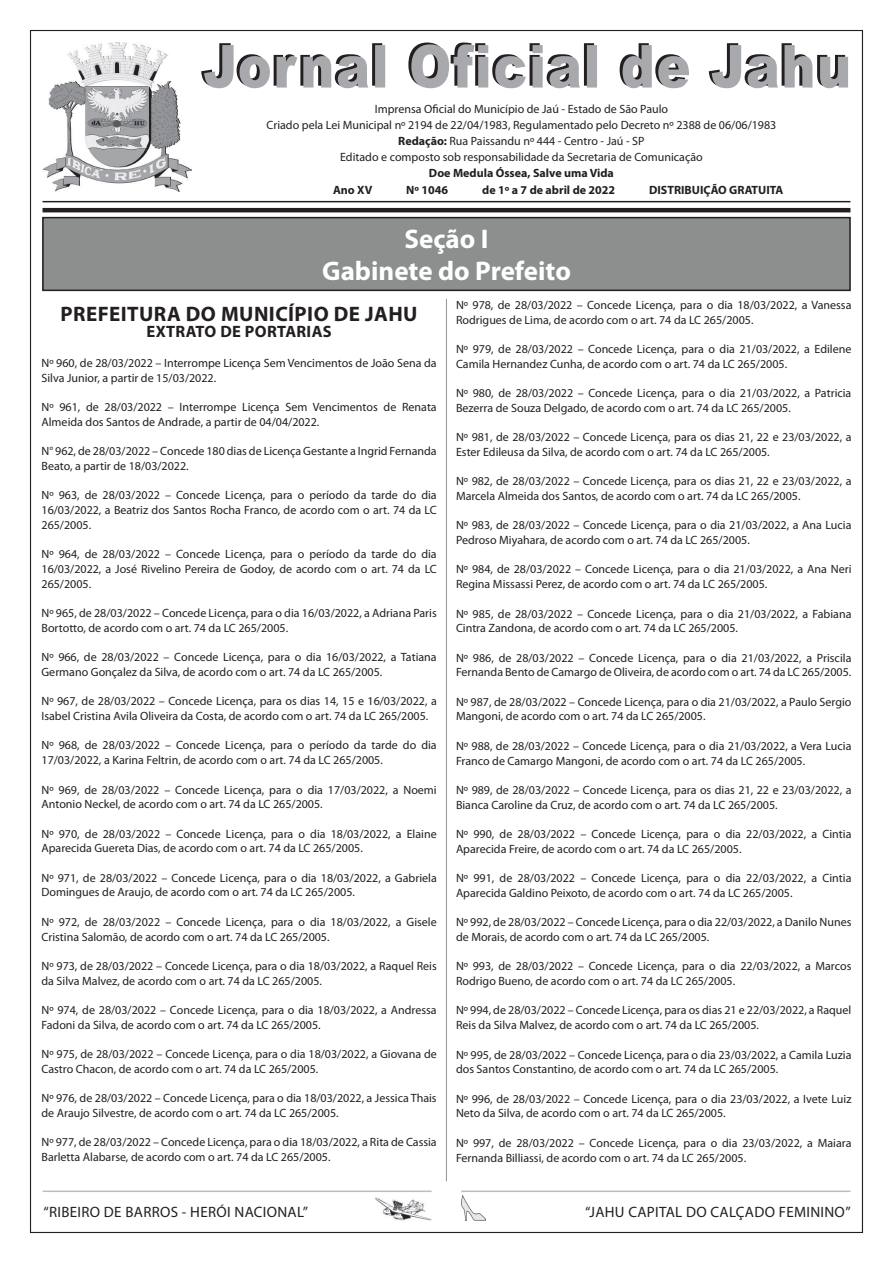
<style>
.page{position:relative;width:893px;height:1263px;background:#fff}
.page>*{position:absolute;margin:0;border:0;box-sizing:border-box;transform-origin:0 0}
.t1{font:700 27px/32.4px "Myriad Pro";color:#fff;text-align:center}
.t2{font:700 21px "Myriad Pro";letter-spacing:.02em;color:#231f20}
.t3{font:700 16.5px "Myriad Pro";letter-spacing:.02em;color:#231f20}
.t4{font:15px "Myriad Pro";letter-spacing:.02em;color:#231f20}
.t5{font:12px/14.7px "Myriad Pro";color:#231f20}
.t6{font:700 12px "Myriad Pro";color:#231f20}
.s1{font-weight:700}
</style>
<div class="page">
<hr style="left:461px;top:1190px;width:389px;height:2px;background:#bcbdc0">
<hr style="left:43px;top:1190px;width:389px;height:2px;background:#bcbdc0">
<img style="left:43px;top:44px;width:149px;height:148px">
<svg style="left:97px;top:43px;width:751px;height:45px"></svg>
<hr style="left:43px;top:201px;width:807px;height:1px;background:#231f20">
<hr style="left:43px;top:208px;width:807px;height:4px;background:#231f20">
<div style="left:43px;top:218px;width:807px;height:72px;background:#8d8f8f"></div>
<div style="left:42px;top:217px;width:809px;height:74px;border:2px solid #231f20"></div>
<hr style="left:446px;top:299px;width:1px;height:882px;background:#939598">
<p class="t5" style="left:266px;top:100px;width:511px;line-height:16px;text-align:center">Imprensa Oficial do Município de Jaú - Estado de São Paulo<br>Criado pela Lei Municipal nº 2194 de 22/04/1983, Regulamentado pelo Decreto nº 2388 de 06/06/1983<br><span class="s1">Redação:</span> Rua Paissandu nº 444 - Centro - Jaú - SP<br>Editado e composto sob responsabilidade da Secretaria de Comunicação</p>
<p class="t6" style="left:429px;top:165px;width:186px">Doe Medula Óssea, Salve uma Vida</p>
<p class="t6" style="left:333px;top:182px;width:41px">Ano XV</p>
<p class="t6" style="left:406px;top:182px;width:43px">Nº 1046</p>
<p class="t6" style="left:482px;top:182px;width:135px">de 1º a 7 de abril de 2022</p>
<p class="t6" style="left:649px;top:182px;width:136px">DISTRIBUIÇÃO GRATUITA</p>
<h1 class="t1" style="left:322px;top:221px;width:250px">Seção I<br>Gabinete do Prefeito</h1>
<h2 class="t2" style="left:61px;top:300px;width:358px">PREFEITURA DO MUNICÍPIO DE JAHU</h2>
<h3 class="t3" style="left:147px;top:321px;width:187px">EXTRATO DE PORTARIAS</h3>
<p class="t5" style="left:42px;top:356px;width:397px">Nº 960, de 28/03/2022 – Interrompe Licença Sem Vencimentos de João Sena da<br>Silva Junior, a partir de 15/03/2022.</p>
<p class="t5" style="left:42px;top:400px;width:397px">Nº 961, de 28/03/2022 – Interrompe Licença Sem Vencimentos de Renata<br>Almeida dos Santos de Andrade, a partir de 04/04/2022.</p>
<p class="t5" style="left:42px;top:444px;width:397px">N° 962, de 28/03/2022 – Concede 180 dias de Licença Gestante a Ingrid Fernanda<br>Beato, a partir de 18/03/2022.</p>
<p class="t5" style="left:42px;top:488px;width:397px;text-align:justify">Nº 963, de 28/03/2022 – Concede Licença, para o período da tarde do dia 16/03/2022, a Beatriz dos Santos Rocha Franco, de acordo com o art. 74 da LC 265/2005.</p>
<p class="t5" style="left:42px;top:547px;width:397px;text-align:justify">Nº 964, de 28/03/2022 – Concede Licença, para o período da tarde do dia 16/03/2022, a José Rivelino Pereira de Godoy, de acordo com o art. 74 da LC 265/2005.</p>
<p class="t5" style="left:42px;top:605px;width:397px">Nº 965, de 28/03/2022 – Concede Licença, para o dia 16/03/2022, a Adriana Paris<br>Bortotto, de acordo com o art. 74 da LC 265/2005.</p>
<p class="t5" style="left:42px;top:650px;width:397px">Nº 966, de 28/03/2022 – Concede Licença, para o dia 16/03/2022, a Tatiana<br>Germano Gonçalez da Silva, de acordo com o art. 74 da LC 265/2005.</p>
<p class="t5" style="left:42px;top:694px;width:397px">Nº 967, de 28/03/2022 – Concede Licença, para os dias 14, 15 e 16/03/2022, a<br>Isabel Cristina Avila Oliveira da Costa, de acordo com o art. 74 da LC 265/2005.</p>
<p class="t5" style="left:42px;top:738px;width:397px">Nº 968, de 28/03/2022 – Concede Licença, para o período da tarde do dia<br>17/03/2022, a Karina Feltrin, de acordo com o art. 74 da LC 265/2005.</p>
<p class="t5" style="left:42px;top:782px;width:397px">Nº 969, de 28/03/2022 – Concede Licença, para o dia 17/03/2022, a Noemi<br>Antonio Neckel, de acordo com o art. 74 da LC 265/2005.</p>
<p class="t5" style="left:42px;top:826px;width:397px">Nº 970, de 28/03/2022 – Concede Licença, para o dia 18/03/2022, a Elaine<br>Aparecida Guereta Dias, de acordo com o art. 74 da LC 265/2005.</p>
<p class="t5" style="left:42px;top:870px;width:397px">Nº 971, de 28/03/2022 – Concede Licença, para o dia 18/03/2022, a Gabriela<br>Domingues de Araujo, de acordo com o art. 74 da LC 265/2005.</p>
<p class="t5" style="left:42px;top:914px;width:397px">Nº 972, de 28/03/2022 – Concede Licença, para o dia 18/03/2022, a Gisele<br>Cristina Salomão, de acordo com o art. 74 da LC 265/2005.</p>
<p class="t5" style="left:42px;top:958px;width:397px">Nº 973, de 28/03/2022 – Concede Licença, para o dia 18/03/2022, a Raquel Reis da Silva Malvez, de acordo com o art. 74 da LC 265/2005.</p>
<p class="t5" style="left:42px;top:1002px;width:397px">Nº 974, de 28/03/2022 – Concede Licença, para o dia 18/03/2022, a Andressa<br>Fadoni da Silva, de acordo com o art. 74 da LC 265/2005.</p>
<p class="t5" style="left:42px;top:1046px;width:397px">Nº 975, de 28/03/2022 – Concede Licença, para o dia 18/03/2022, a Giovana de<br>Castro Chacon, de acordo com o art. 74 da LC 265/2005.</p>
<p class="t5" style="left:42px;top:1091px;width:397px">Nº 976, de 28/03/2022 – Concede Licença, para o dia 18/03/2022, a Jessica Thais de Araujo Silvestre, de acordo com o art. 74 da LC 265/2005.</p>
<p class="t5" style="left:42px;top:1135px;width:397px">Nº 977, de 28/03/2022 – Concede Licença, para o dia 18/03/2022, a Rita de Cassia<br>Barletta Alabarse, de acordo com o art. 74 da LC 265/2005.</p>
<p class="t5" style="left:456px;top:297px;width:397px">Nº 978, de 28/03/2022 – Concede Licença, para o dia 18/03/2022, a Vanessa<br>Rodrigues de Lima, de acordo com o art. 74 da LC 265/2005.</p>
<p class="t5" style="left:456px;top:341px;width:397px">Nº 979, de 28/03/2022 – Concede Licença, para o dia 21/03/2022, a Edilene<br>Camila Hernandez Cunha, de acordo com o art. 74 da LC 265/2005.</p>
<p class="t5" style="left:456px;top:385px;width:397px">Nº 980, de 28/03/2022 – Concede Licença, para o dia 21/03/2022, a Patricia<br>Bezerra de Souza Delgado, de acordo com o art. 74 da LC 265/2005.</p>
<p class="t5" style="left:456px;top:430px;width:397px">Nº 981, de 28/03/2022 – Concede Licença, para os dias 21, 22 e 23/03/2022, a<br>Ester Edileusa da Silva, de acordo com o art. 74 da LC 265/2005.</p>
<p class="t5" style="left:456px;top:474px;width:397px">Nº 982, de 28/03/2022 – Concede Licença, para os dias 21, 22 e 23/03/2022, a<br>Marcela Almeida dos Santos, de acordo com o art. 74 da LC 265/2005.</p>
<p class="t5" style="left:456px;top:518px;width:397px">Nº 983, de 28/03/2022 – Concede Licença, para o dia 21/03/2022, a Ana Lucia<br>Pedroso Miyahara, de acordo com o art. 74 da LC 265/2005.</p>
<p class="t5" style="left:456px;top:562px;width:397px">Nº 984, de 28/03/2022 – Concede Licença, para o dia 21/03/2022, a Ana Neri<br>Regina Missassi Perez, de acordo com o art. 74 da LC 265/2005.</p>
<p class="t5" style="left:456px;top:606px;width:397px">Nº 985, de 28/03/2022 – Concede Licença, para o dia 21/03/2022, a Fabiana<br>Cintra Zandona, de acordo com o art. 74 da LC 265/2005.</p>
<p class="t5" style="left:456px;top:650px;width:397px">Nº 986, de 28/03/2022 – Concede Licença, para o dia 21/03/2022, a Priscila<br>Fernanda Bento de Camargo de Oliveira, de acordo com o art. 74 da LC 265/2005.</p>
<p class="t5" style="left:456px;top:694px;width:397px">Nº 987, de 28/03/2022 – Concede Licença, para o dia 21/03/2022, a Paulo Sergio<br>Mangoni, de acordo com o art. 74 da LC 265/2005.</p>
<p class="t5" style="left:456px;top:738px;width:397px">Nº 988, de 28/03/2022 – Concede Licença, para o dia 21/03/2022, a Vera Lucia<br>Franco de Camargo Mangoni, de acordo com o art. 74 da LC 265/2005.</p>
<p class="t5" style="left:456px;top:782px;width:397px">Nº 989, de 28/03/2022 – Concede Licença, para os dias 21, 22 e 23/03/2022, a<br>Bianca Caroline da Cruz, de acordo com o art. 74 da LC 265/2005.</p>
<p class="t5" style="left:456px;top:826px;width:397px">Nº 990, de 28/03/2022 – Concede Licença, para o dia 22/03/2022, a Cintia<br>Aparecida Freire, de acordo com o art. 74 da LC 265/2005.</p>
<p class="t5" style="left:456px;top:871px;width:397px">Nº 991, de 28/03/2022 – Concede Licença, para o dia 22/03/2022, a Cintia<br>Aparecida Galdino Peixoto, de acordo com o art. 74 da LC 265/2005.</p>
<p class="t5" style="left:456px;top:915px;width:397px">Nº 992, de 28/03/2022 – Concede Licença, para o dia 22/03/2022, a Danilo Nunes de Morais, de acordo com o art. 74 da LC 265/2005.</p>
<p class="t5" style="left:456px;top:959px;width:397px">Nº 993, de 28/03/2022 – Concede Licença, para o dia 22/03/2022, a Marcos<br>Rodrigo Bueno, de acordo com o art. 74 da LC 265/2005.</p>
<p class="t5" style="left:456px;top:1003px;width:397px">Nº 994, de 28/03/2022 – Concede Licença, para os dias 21 e 22/03/2022, a Raquel<br>Reis da Silva Malvez, de acordo com o art. 74 da LC 265/2005.</p>
<p class="t5" style="left:456px;top:1047px;width:397px">Nº 995, de 28/03/2022 – Concede Licença, para o dia 23/03/2022, a Camila Luzia dos Santos Constantino, de acordo com o art. 74 da LC 265/2005.</p>
<p class="t5" style="left:456px;top:1091px;width:397px">Nº 996, de 28/03/2022 – Concede Licença, para o dia 23/03/2022, a Ivete Luiz<br>Neto da Silva, de acordo com o art. 74 da LC 265/2005.</p>
<p class="t5" style="left:456px;top:1135px;width:397px">Nº 997, de 28/03/2022 – Concede Licença, para o dia 23/03/2022, a Maiara<br>Fernanda Billiassi, de acordo com o art. 74 da LC 265/2005.</p>
<p class="t4" style="left:44px;top:1202px;width:266px">“RIBEIRO DE BARROS - HERÓI NACIONAL”</p>
<p class="t4" style="left:585px;top:1202px;width:267px">“JAHU CAPITAL DO CALÇADO FEMININO”</p>
</div>
